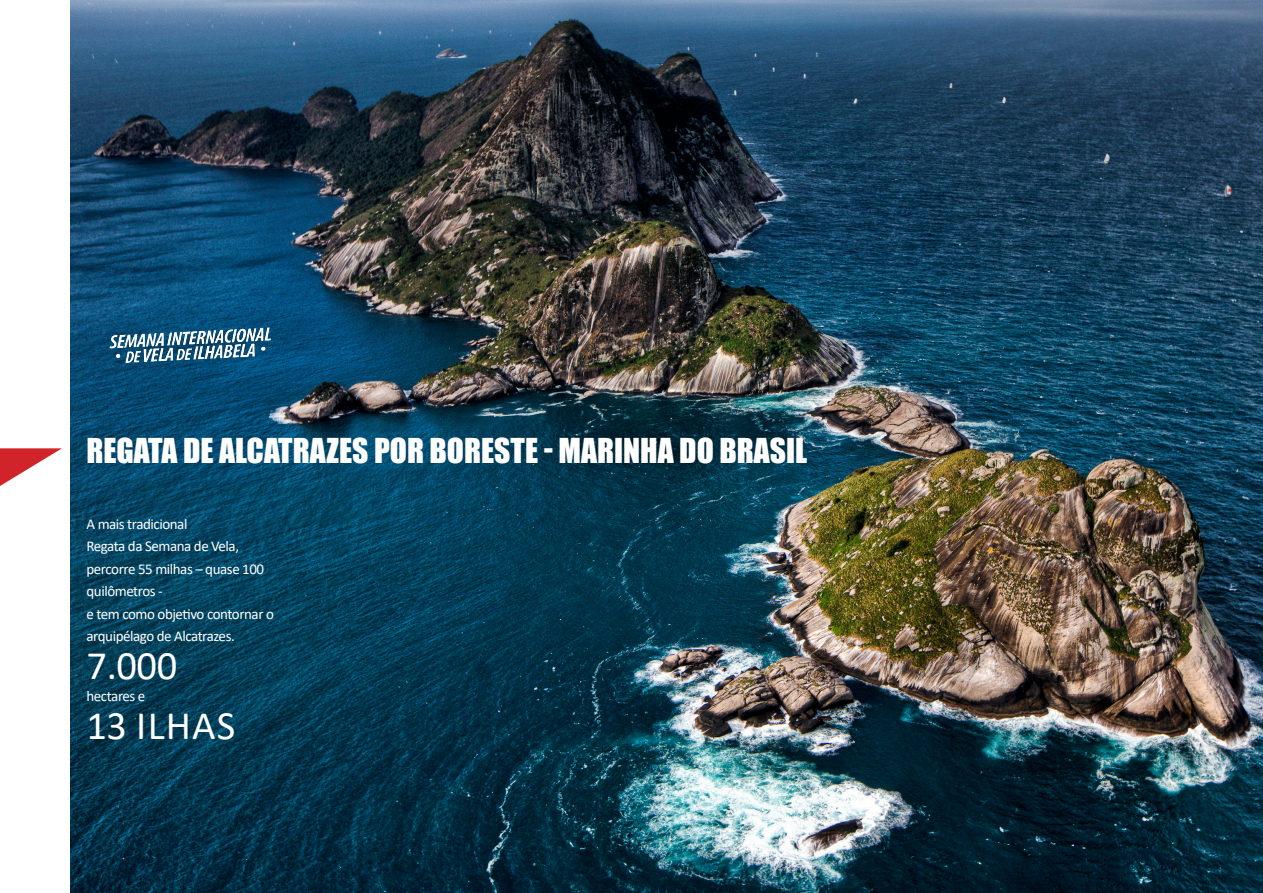
<style>
.page{position:relative;width:1263px;height:893px;background:#fff}
.page>*{position:absolute;margin:0;border:0;box-sizing:border-box;transform-origin:0 0}
.t1{font:40.5px "Calibri";letter-spacing:.03em;color:#fff}
.t2{font:31.5px "Impact";color:#fff}
.t3{font:15px/22.5px "Calibri";letter-spacing:-.03em;color:#fff}
</style>
<div class="page">
<img style="left:71px;top:0;width:1192px;height:893px">
<svg style="left:0;top:448px;width:62px;height:38px"></svg>
<img style="left:95px;top:313px;width:182px;height:61px">
<h2 class="t2" style="left:87px;top:426px;width:722px">REGATA DE ALCATRAZES POR BORESTE - MARINHA DO BRASIL</h2>
<p class="t3" style="left:87px;top:512px;width:189px">A mais tradicional<br>Regata da Semana de Vela, percorre 55 milhas – quase 100 quilômetros -<br>e tem como objetivo contornar o arquipélago de Alcatrazes.</p>
<h1 class="t1" style="left:87px;top:637px;width:92px">7.000</h1>
<p class="t3" style="left:87px;top:684px;width:60px">hectares e</p>
<h1 class="t1" style="left:87px;top:697px;width:150px">13 ILHAS</h1>
</div>
